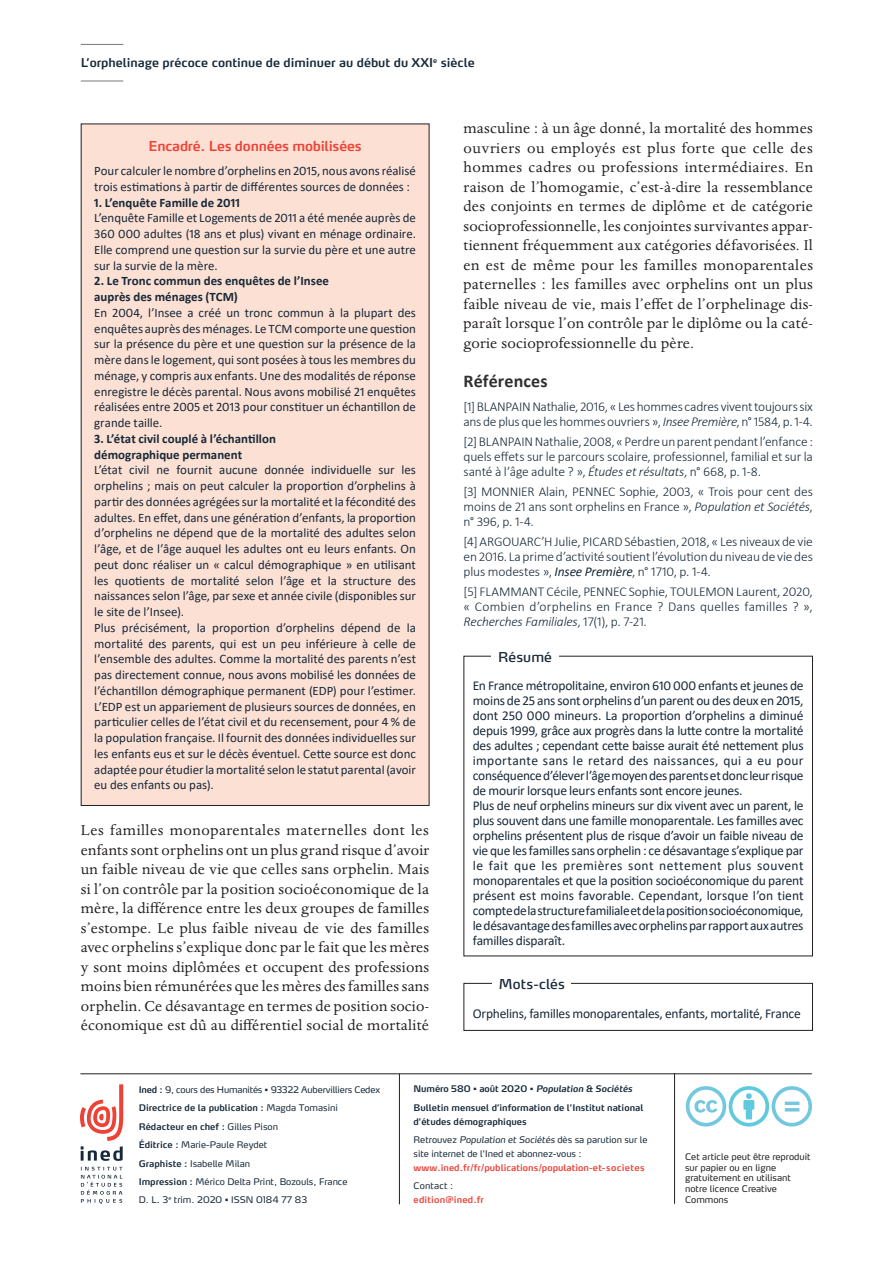
<style>
.page{position:relative;width:893px;height:1263px;background:#fff}
.page>*{position:absolute;margin:0;border:0;box-sizing:border-box;transform-origin:0 0}
.Résumé_-_titre{font:700 18px "Calibri";letter-spacing:.01em;color:#312f30}
.Paragraphe_sans_retr{font:16.5px/19.5px "Dante MT Std";letter-spacing:.015em;color:#231f20;text-align:justify}
.E-texte_sans_retrait{font:13.5px/15px "Calibri";letter-spacing:-.02em;color:#172938;text-align:justify}
.E-texte_sans_retrait-2{font:300 13.5px/15px "Calibri";letter-spacing:-.01em;color:#172938;text-align:justify}
.Encadré_-_TITRE{font:600 13.5px "Max OT";letter-spacing:-.015em;color:#ee4237}
.Résumé_-_titre-2{font:13.5px "Max OT";letter-spacing:.005em;color:#172938}
.Notes_bas_de_pages_f{font:12.9px/15.8px "Calibri";color:#172938;text-align:justify}
.Notes_bas_de_pages_f-2{font:700 12.9px/15.8px "Calibri";color:#172938}
.Titre_Edito{font:600 12px "Max OT";color:#172938}
.t1{font:9px/14.1px "Max OT";color:#172938}
.t2{font:600 9px/14.1px "Max OT";color:#172938}
.t3{font:9px/10.8px "Max OT";color:#231f20}
.t4{font:9px "Max OT";letter-spacing:-.02em;color:#172938}
.t5{font:600 9px/14.1px "Max OT";letter-spacing:.02em;color:#ee4237}
.s1{font-style:italic}
.s2{font-weight:400;font-style:italic}
.s3{font-weight:600}
.s4{font-weight:400}
.s5{font-weight:600;color:#ee4237}
.s6{font-weight:400;color:#172938}
</style>
<div class="page">
<div style="left:463px;top:983px;width:350px;height:48px;border:1px solid #231f20"></div>
<div style="left:493px;top:972px;width:78px;height:23px;background:#fff"></div>
<div style="left:81px;top:124px;width:348px;height:681px;background:#fde0d4"></div>
<hr style="left:81px;top:44px;width:42px;height:1px;background:#76787b">
<hr style="left:81px;top:81px;width:42px;height:1px;background:#76787b">
<hr style="left:80px;top:1073px;width:732px;height:1px;background:#231f20">
<svg style="left:81px;top:1167px;width:41px;height:37px"></svg>
<svg style="left:80px;top:1084px;width:43px;height:77px"></svg>
<hr style="left:399px;top:1074px;width:1px;height:130px;background:#231f20">
<hr style="left:674px;top:1073px;width:1px;height:131px;background:#231f20">
<svg style="left:686px;top:1086px;width:126px;height:40px"></svg>
<p class="Titre_Edito" style="left:81px;top:55px;width:396px">L’orphelinage précoce continue de diminuer au début du XXI<sup>e</sup> siècle</p>
<p class="Encadré_-_TITRE" style="left:148px;top:137px;width:215px">Encadré. Les données mobilisées</p>
<p class="Notes_bas_de_pages_f" style="left:94px;top:163px;width:323px">Pour calculer le nombre d’orphelins en 2015, nous avons réalisé trois estimations à partir de différentes sources de données :</p>
<p class="Notes_bas_de_pages_f-2" style="left:94px;top:194px;width:147px">1. L’enquête Famille de 2011</p>
<p class="Notes_bas_de_pages_f" style="left:94px;top:210px;width:323px">L’enquête Famille et Logements de 2011 a été menée auprès de 360 000 adultes (18 ans et plus) vivant en ménage ordinaire.<br>Elle comprend une question sur la survie du père et une autre sur la survie de la mère.</p>
<p class="Notes_bas_de_pages_f-2" style="left:94px;top:273px;width:236px">2. Le Tronc commun des enquêtes de l’Insee auprès des ménages (TCM)</p>
<p class="Notes_bas_de_pages_f" style="left:94px;top:304px;width:323px">En 2004, l’Insee a créé un tronc commun à la plupart des enquêtes auprès des ménages. Le TCM comporte une question sur la présence du père et une question sur la présence de la mère dans le logement, qui sont posées à tous les membres du ménage, y compris aux enfants. Une des modalités de réponse enregistre le décès parental. Nous avons mobilisé 21 enquêtes réalisées entre 2005 et 2013 pour constituer un échantillon de grande taille.</p>
<p class="Notes_bas_de_pages_f-2" style="left:94px;top:430px;width:183px">3. L’état civil couplé à l’échantillon démographique permanent</p>
<p class="Notes_bas_de_pages_f" style="left:94px;top:462px;width:323px">L’état civil ne fournit aucune donnée individuelle sur les orphelins ; mais on peut calculer la proportion d’orphelins à partir des données agrégées sur la mortalité et la fécondité des adultes. En effet, dans une génération d’enfants, la proportion d’orphelins ne dépend que de la mortalité des adultes selon l’âge, et de l’âge auquel les adultes ont eu leurs enfants. On peut donc réaliser un « calcul démographique » en utilisant les quotients de mortalité selon l’âge et la structure des naissances selon l’âge, par sexe et année civile (disponibles sur le site de l’Insee).</p>
<p class="Notes_bas_de_pages_f" style="left:94px;top:619px;width:323px">Plus précisément, la proportion d’orphelins dépend de la mortalité des parents, qui est un peu inférieure à celle de l’ensemble des adultes. Comme la mortalité des parents n’est pas directement connue, nous avons mobilisé les données de l’échantillon démographique permanent (EDP) pour l’estimer.<br>L’EDP est un appariement de plusieurs sources de données, en particulier celles de l’état civil et du recensement, pour 4 % de la population française. Il fournit des données individuelles sur les enfants eus et sur le décès éventuel. Cette source est donc adaptée pour étudier la mortalité selon le statut parental (avoir eu des enfants ou pas).</p>
<p class="Paragraphe_sans_retr" style="left:81px;top:821px;width:350px">Les familles monoparentales maternelles dont les enfants sont orphelins ont un plus grand risque d’avoir un faible niveau de vie que celles sans orphelin. Mais si l’on contrôle par la position socioéconomique de la mère, la différence entre les deux groupes de familles s’estompe. Le plus faible niveau de vie des familles avec orphelins s’explique donc par le fait que les mères y sont moins diplômées et occupent des professions moins bien rémunérées que les mères des familles sans orphelin. Ce désavantage en termes de position socio&shy;économique est dû au différentiel social de mortalité</p>
<p class="Paragraphe_sans_retr" style="left:463px;top:119px;width:351px">masculine : à un âge donné, la mortalité des hommes ouvriers ou employés est plus forte que celle des hommes cadres ou professions intermédiaires. En raison de l’homogamie, c’est-à-dire la ressemblance des conjoints en termes de diplôme et de catégorie socioprofessionnelle, les conjointes survivantes appar&shy;tiennent fréquemment aux catégories défavorisées. Il en est de même pour les familles monoparentales paternelles : les familles avec orphelins ont un plus faible niveau de vie, mais l’effet de l’orphelinage dis&shy;paraît lorsque l’on contrôle par le diplôme ou la caté&shy;gorie socioprofessionnelle du père.</p>
<p class="Résumé_-_titre" style="left:463px;top:368px;width:86px">Références</p>
<p class="E-texte_sans_retrait-2" style="left:463px;top:399px;width:351px">[1] BLANPAIN Nathalie, 2016, « Les hommes cadres vivent toujours six ans de plus que les hommes ouvriers », <span class="s1">Insee Première</span>, n° 1584, p. 1-4.</p>
<p class="E-texte_sans_retrait-2" style="left:463px;top:434px;width:351px">[2] BLANPAIN Nathalie, 2008, « Perdre un parent pendant l’enfance: quels effets sur le parcours scolaire, professionnel, familial et sur la santé à l’âge adulte ? », <span class="s1">Études et résultats</span>, n° 668, p. 1-8.</p>
<p class="E-texte_sans_retrait-2" style="left:463px;top:484px;width:351px">[3] MONNIER Alain, PENNEC Sophie, 2003, « Trois pour cent des moins de 21 ans sont orphelins en France », <span class="s1">Population et Sociétés</span>, n° 396, p. 1‑4.</p>
<p class="E-texte_sans_retrait-2" style="left:463px;top:534px;width:351px">[4] ARGOUARC’H Julie, PICARD Sébastien, 2018, « Les niveaux de vie en 2016. La prime d’activité soutient l’évolution du niveau de vie des plus modestes », <span class="s2">Insee Première</span>, n° 1710, p. 1-4.</p>
<p class="E-texte_sans_retrait-2" style="left:463px;top:584px;width:351px">[5] FLAMMANT Cécile, PENNEC Sophie, TOULEMON Laurent, 2020, « Combien d’orphelins en France ? Dans quelles familles ? », <span class="s1">Recherches Familiales</span>, 17(1), p. 7‑21.</p>
<p class="Résumé_-_titre-2" style="left:498px;top:648px;width:55px">Résumé</p>
<p class="E-texte_sans_retrait" style="left:473px;top:678px;width:332px">En France métropolitaine, environ 610 000 enfants et jeunes de moins de 25 ans sont orphelins d’un parent ou des deux en 2015, dont 250 000 mineurs. La proportion d’orphelins a diminué depuis 1999, grâce aux progrès dans la lutte contre la mortalité des adultes ; cependant cette baisse aurait été nettement plus importante sans le retard des naissances, qui a eu pour conséquence d’élever l’âge moyen des parents et donc leur risque de mourir lorsque leurs enfants sont encore jeunes.</p>
<p class="E-texte_sans_retrait" style="left:473px;top:798px;width:332px">Plus de neuf orphelins mineurs sur dix vivent avec un parent, le plus souvent dans une famille monoparentale. Les familles avec orphelins présentent plus de risque d’avoir un faible niveau de vie que les familles sans orphelin : ce désavantage s’explique par le fait que les premières sont nettement plus souvent monoparentales et que la position socioéconomique du parent présent est moins favorable. Cependant, lorsque l’on tient compte de la structure familiale et de la position socioéconomique, le désavantage des familles avec orphelins par rapport aux autres familles disparaît.</p>
<p class="Résumé_-_titre-2" style="left:499px;top:975px;width:68px">Mots-clés</p>
<p class="E-texte_sans_retrait" style="left:473px;top:1005px;width:330px">Orphelins, familles monoparentales, enfants, mortalité, France</p>
<p class="t4" style="left:139px;top:1083px;width:243px"><span class="s3">Ined :</span> 9, cours des Humanités • 93322 Aubervilliers Cedex</p>
<p class="t2" style="left:139px;top:1100px;width:201px">Directrice de la publication : <span class="s4">Magda Tomasini</span></p>
<p class="t2" style="left:139px;top:1119px;width:141px">Rédacteur en chef : <span class="s4">Gilles Pison</span></p>
<p class="t1" style="left:139px;top:1137px;width:130px"><span class="s3">Éditrice :</span> Marie-Paule Reydet</p>
<p class="t1" style="left:139px;top:1156px;width:113px"><span class="s3">Graphiste :</span> Isabelle Milan</p>
<p class="t1" style="left:139px;top:1174px;width:210px"><span class="s3">Impression :</span> Mérico Delta Print, Bozouls, France</p>
<p class="t1" style="left:139px;top:1193px;width:170px">D. L. 3<sup>e</sup> trim. 2020 • ISSN 0184 77 83</p>
<p class="t2" style="left:414px;top:1082px;width:220px">Numéro 580 • août 2020 • <span class="s1">Population &amp; Sociétés</span></p>
<p class="t2" style="left:414px;top:1100px;width:231px">Bulletin mensuel d’information de l’Institut national d’études démographiques</p>
<p class="t1" style="left:414px;top:1132px;width:236px">Retrouvez <span class="s1">Population et Sociétés</span> dès sa parution sur le site internet de l’Ined et abonnez-vous : <span class="s5">www.ined.fr/fr/publications/population-et-societes</span></p>
<p class="t5" style="left:414px;top:1179px;width:72px"><span class="s6">Contact : </span>edition@ined.fr</p>
<p class="t3" style="left:685px;top:1151px;width:127px">Cet article peut être reproduit sur papier ou en ligne gratuitement en utilisant notre licence Creative<br>Commons</p>
</div>
